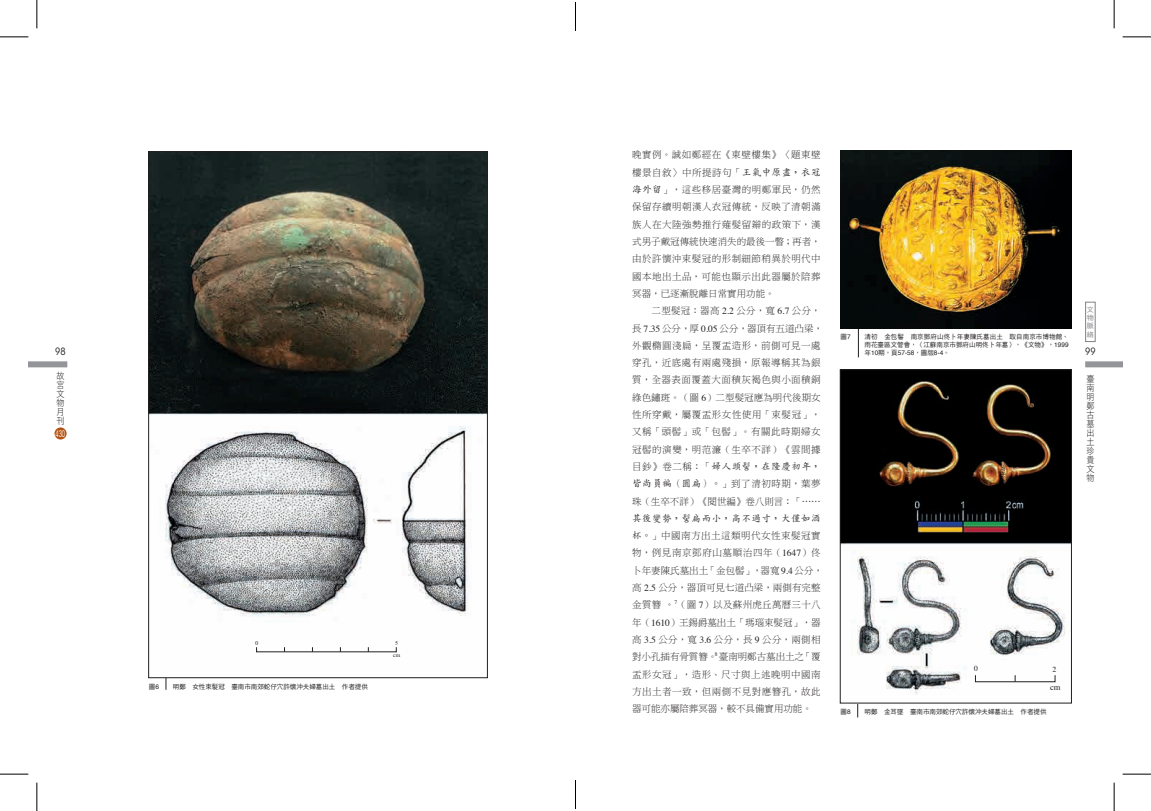
<style>
.page{position:relative;width:1151px;height:811px;background:#fff}
.page>*{position:absolute;margin:0;border:0;box-sizing:border-box;transform-origin:0 0}
.t1{font:condensed 10px "ITC Avant Garde Std";color:#231f20}
.t2{font:9.5px/17.3px "DF Ming Std W3";letter-spacing:.05em;color:#231f20;text-align:justify}
.t3{font:9.5px/17.3px "DF Ming Std W3";letter-spacing:.03em;color:#231f20}
.t4{font:9.5px/17.3px "DF Ming Std W3";color:#231f20}
.t5{font:500 9.5px "AR Kai B5";letter-spacing:.055em;color:#231f20}
.t6{font:9px/9px "DF Hei Std W3";color:#231f20;scale:.9 1}
.t7{font:condensed 9px "ITC Avant Garde Std";color:#fff;scale:.7 1}
.t8{font:8.6px "Times";color:#231f20}
.t9{font:7.7px "Times";color:#231f20}
.t10{font:6.7px/8.4px "DF Hei Std W5";color:#808285;text-align:justify;scale:1.05 1}
.t11{font:6.5px/8px "DF Hei Std W5";color:#231f20}
.t12{font:6.5px "Helvetica";color:#231f20}
.t13{font:5.8px/12px "Times";color:#231f20;text-align:center}
.t14{font:5.5px "Times";color:#231f20}
.s1{font-family:"AR Kai B5";font-weight:500}
.s2{font-family:"Times"}
.s3{font-family:"DF Ming Std W3";font-weight:400}
.s4{font-family:"Helvetica"}
.s5{font-family:"DF Hei Std W5"}
</style>
<div class="page">
<div style="left:1085px;top:361px;width:38px;height:6px;background:#939598"></div>
<div style="left:28px;top:361px;width:39px;height:6px;background:#939598"></div>
<div style="left:55px;top:427px;width:12px;height:12px;background:#b45212;border-radius:50%"></div>
<div style="left:1085px;top:302px;width:10px;height:40px;border:1px solid #808285"></div>
<hr style="left:166px;top:594px;width:1px;height:96px;background:#231f20">
<hr style="left:858px;top:261px;width:1px;height:96px;background:#231f20">
<img style="left:840px;top:150px;width:231px;height:179px">
<img style="left:151px;top:154px;width:334px;height:522px">
<hr style="left:857px;top:616px;width:1px;height:101px;background:#231f20">
<img style="left:842px;top:371px;width:227px;height:330px">
<div style="left:840px;top:369px;width:231px;height:334px;border:1px solid #231f20"></div>
<div style="left:975px;top:675px;width:80px;height:7px;border:1px solid #231f20"></div>
<svg style="left:0;top:37px;width:28px;height:1px"></svg>
<svg style="left:1123px;top:37px;width:28px;height:1px"></svg>
<svg style="left:0;top:774px;width:28px;height:1px"></svg>
<svg style="left:1123px;top:774px;width:28px;height:1px"></svg>
<svg style="left:37px;top:0;width:1px;height:28px"></svg>
<svg style="left:37px;top:782px;width:1px;height:29px"></svg>
<svg style="left:1114px;top:0;width:1px;height:28px"></svg>
<svg style="left:1114px;top:782px;width:1px;height:29px"></svg>
<svg style="left:575px;top:3px;width:1px;height:28px"></svg>
<svg style="left:575px;top:780px;width:1px;height:28px"></svg>
<p class="t2" style="left:632px;top:146px;width:192px;text-align:left">晚實例。誠如鄭經在《東壁樓集》〈題東壁樓景自敘〉中所提詩句「<span class="s1">王氣中原盡，衣冠海外留</span>」，這些移居臺灣的明鄭軍民，仍然保留存續明朝漢人衣冠傳統，反映了清朝滿族人在大陸強勢推行薙髮留辮的政策下，漢式男子戴冠傳統快速消失的最後一瞥；再者，由於許懷沖束髮冠的形制細節稍異於明代中國本地出土品，可能也顯示出此器屬於陪葬冥器，已逐漸脫離日常實用功能。<br>　　二型髮冠：器高 <span class="s2">2.2</span> 公分，寬 <span class="s2">6.7</span> 公分，長 <span class="s2">7.35</span> 公分，厚 <span class="s2">0.05</span> 公分，器頂有五道凸梁，外觀橢圓淺扁，呈覆盂造形，前側可見一處穿孔，近底處有兩處殘損，原報導稱其為銀質，全器表面覆蓋大面積灰褐色與小面積銅綠色鏽斑。（圖 <span class="s2">6</span>）二型髮冠應為明代後期女性所穿戴，屬覆盂形女性使用「束髮冠」，又稱「頭髻」或「包髻」。有關此時期婦女冠髻的演變，明范濂（生卒不詳）《雲間據</p>
<p class="t5" style="left:632px;top:462px;width:190px"><span class="s3">目鈔》卷二稱：「</span>婦人頭髻，在隆慶初年，</p>
<p class="t4" style="left:632px;top:475px;width:190px"><span class="s1">皆尚員褊（圓扁）。</span>」到了清初時期，葉夢珠（生卒不詳）《閱世編》卷八則言：「<span class="s1">⋯⋯</span></p>
<p class="t5" style="left:632px;top:514px;width:190px">其後變勢，髻扁而小，高不過寸，大僅如酒</p>
<p class="t3" style="left:632px;top:527px;width:192px"><span class="s1">杯。</span>」中國南方出土這類明代女性束髮冠實物，例見南京鄧府山墓順治四年（<span class="s2">1647</span>）佟卜年妻陳氏墓出土「金包髻」，器寬 <span class="s2">9.4</span> 公分，高 <span class="s2">2.5</span> 公分，器頂可見七道凸梁，兩側有完整金質簪 。（圖 <span class="s2">7</span>）以及蘇州虎丘萬曆三十八</p>
<p class="t10" style="left:1087px;top:305px;width:8px">文物脈絡</p>
<p class="t1" style="left:1085px;top:345px;width:12px">99</p>
<p class="t11" style="left:840px;top:332px;width:12px">圖<span class="s4">7</span></p>
<p class="t11" style="left:864px;top:332px;width:206px">清初　金包髻　南京鄧府山佟卜年妻陳氏墓出土　取自南京市博物館、雨花臺區文管會，〈江蘇南京市鄧府山明佟卜年墓〉，《文物》，<span class="s4">1999</span></p>
<p class="t12" style="left:864px;top:347px;width:87px"><span class="s5">年</span>10<span class="s5">期，頁</span>57-58<span class="s5">，圖版</span>8-4<span class="s5">。</span></p>
<p class="t1" style="left:55px;top:345px;width:12px">98</p>
<p class="t6" style="left:56px;top:370px;width:10px">故宮文物月刊</p>
<p class="t6" style="left:1086px;top:374px;width:10px;text-align:justify">臺南明鄭古墓出土珍貴文物</p>
<p class="t7" style="left:55px;top:428px;width:16px">430</p>
<p class="t14" style="left:674px;top:597px;width:4px">7</p>
<p class="t2" style="left:632px;top:613px;width:190px">年（<span class="s2">1610</span>）王錫爵墓出土「瑪瑙束髮冠」，器高 <span class="s2">3.5</span> 公分，寬 <span class="s2">3.6</span> 公分，長 <span class="s2">9</span> 公分，兩側相對小孔插有骨質簪。臺南明鄭古墓出土之「覆</p>
<p class="t13" style="left:256px;top:636px;width:4px">0</p>
<p class="t13" style="left:393px;top:637px;width:9px">5 cm</p>
<p class="t14" style="left:715px;top:649px;width:4px">8</p>
<p class="t2" style="left:632px;top:665px;width:190px">盂形女冠」，造形、尺寸與上述晚明中國南方出土者一致，但兩側不見對應簪孔，故此器可能亦屬陪葬冥器，較不具備實用功能。</p>
<p class="t9" style="left:974px;top:661px;width:5px">0</p>
<p class="t9" style="left:1052px;top:662px;width:5px">2</p>
<p class="t8" style="left:1050px;top:679px;width:12px">cm</p>
<p class="t11" style="left:149px;top:682px;width:12px">圖<span class="s4">6</span></p>
<p class="t11" style="left:173px;top:682px;width:196px">明鄭　女性束髮冠　臺南市南郊蛇仔穴許懷沖夫婦墓出土　作者提供</p>
<p class="t11" style="left:840px;top:708px;width:12px">圖<span class="s4">8</span></p>
<p class="t11" style="left:864px;top:708px;width:183px">明鄭　金耳墜　臺南市南郊蛇仔穴許懷沖夫婦墓出土　作者提供</p>
</div>
